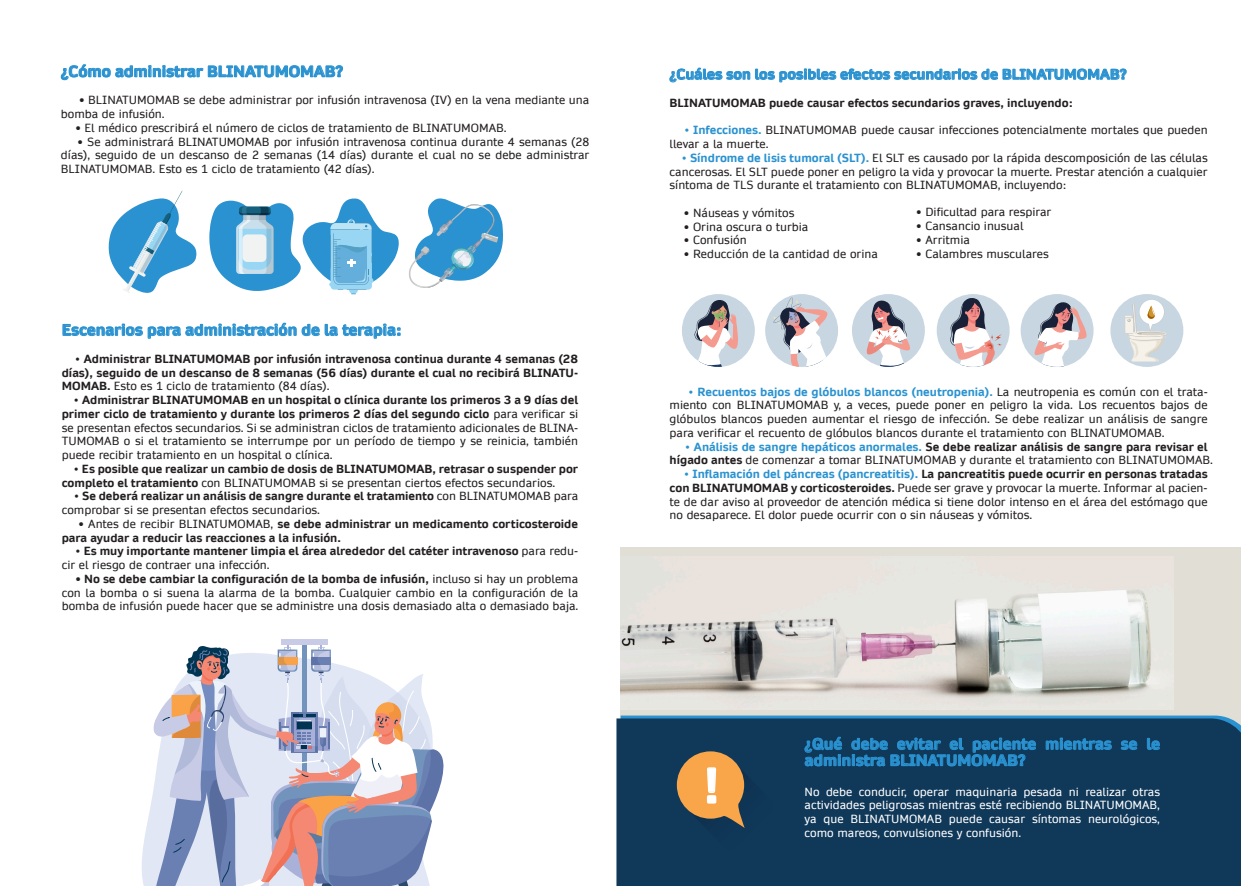
<style>
.page{position:relative;width:1241px;height:886px;background:#fff}
.page>*{position:absolute;margin:0;border:0;box-sizing:border-box;transform-origin:0 0}
.t1{font:700 47.5px "Daytona Pro";color:#fff}
.t2{font:700 15px/16.2px "Daytona Pro";color:#2a92d0}
.t3{font:700 13.75px "Daytona Pro";color:#2a92d0}
.t4{font:11.25px/13.8px "Daytona Pro";color:#231f20;text-align:justify}
.t5{font:700 11.25px/13.8px "Daytona Pro";color:#231f20}
.t6{font:11.25px/13.8px "Daytona Pro";color:#fff;text-align:justify}
.s1{font-weight:400}
.s2{font-weight:700}
.s3{font-weight:700;color:#2a92d0}
</style>
<div class="page">
<div style="left:620px;top:547px;width:620px;height:206px;background:#e1ded6"></div>
<div style="left:616px;top:718px;width:624px;height:168px;background:#103859"></div>
<svg style="left:676px;top:716px;width:96px;height:133px;background:#545957"></svg>
<svg style="left:108px;top:190px;width:88px;height:103px"></svg>
<svg style="left:209px;top:198px;width:190px;height:96px"></svg>
<svg style="left:409px;top:198px;width:94px;height:90px"></svg>
<svg style="left:61px;top:64px;width:282px;height:16px"></svg>
<svg style="left:63px;top:323px;width:233px;height:16px"></svg>
<svg style="left:302px;top:324px;width:17px;height:12px"></svg>
<svg style="left:325px;top:324px;width:75px;height:15px"></svg>
<svg style="left:669px;top:68px;width:457px;height:14px"></svg>
<svg style="left:1045px;top:738px;width:66px;height:12px"></svg>
<svg style="left:1120px;top:740px;width:16px;height:10px"></svg>
<svg style="left:1146px;top:738px;width:13px;height:12px"></svg>
<svg style="left:804px;top:737px;width:231px;height:29px;background:#17537d"></svg>
<svg style="left:142px;top:794px;width:11px;height:92px"></svg>
<div style="left:281px;top:640px;width:47px;height:5px;background:#c8cbe6"></div>
<svg style="left:153px;top:645px;width:291px;height:241px"></svg>
<svg style="left:765px;top:294px;width:73px;height:73px"></svg>
<svg style="left:1020px;top:294px;width:73px;height:73px"></svg>
<svg style="left:682px;top:294px;width:72px;height:73px"></svg>
<div style="left:1110px;top:294px;width:73px;height:73px;background:#c7d6e0;border-radius:50%"></div>
<svg style="left:852px;top:294px;width:72px;height:73px"></svg>
<svg style="left:936px;top:294px;width:73px;height:73px"></svg>
<svg style="left:1124px;top:299px;width:42px;height:62px"></svg>
<img style="left:620px;top:556px;width:553px;height:153px">
<h2 class="t2" style="left:61px;top:63px;width:283px">¿Cómo administrar BLINATUMOMAB?</h2>
<p class="t4" style="left:61px;top:93px;width:530px;text-indent:18px">• BLINATUMOMAB se debe administrar por infusión intravenosa (IV) en la vena mediante una bomba de infusión.</p>
<p class="t4" style="left:75px;top:121px;width:433px">• El médico prescribirá el número de ciclos de tratamiento de BLINATUMOMAB.</p>
<p class="t4" style="left:61px;top:134px;width:530px;text-indent:17px">• Se administrará BLINATUMOMAB por infusión intravenosa continua durante 4 semanas (28 días), seguido de un descanso de 2 semanas (14 días) durante el cual no se debe administrar BLINATUMOMAB. Esto es 1 ciclo de tratamiento (42 días).</p>
<h2 class="t2" style="left:62px;top:322px;width:341px">Escenarios para administración de la terapia:</h2>
<p class="t5" style="left:62px;top:352px;width:518px;text-align:justify;text-indent:13px">• Administrar BLINATUMOMAB por infusión intravenosa continua durante 4 semanas (28 días), seguido de un descanso de 8 semanas (56 días) durante el cual no recibirá BLINATU-MOMAB. <span class="s1">Esto es 1 ciclo de tratamiento (84 días).</span></p>
<p class="t4" style="left:62px;top:393px;width:518px;text-indent:12px"><span class="s2">• Administrar BLINATUMOMAB en un hospital o clínica durante los primeros 3 a 9 días del primer ciclo de tratamiento y durante los primeros 2 días del segundo ciclo</span> para verificar si se presentan efectos secundarios. Si se administran ciclos de tratamiento adicionales de BLINA-TUMOMAB o si el tratamiento se interrumpe por un período de tiempo y se reinicia, también puede recibir tratamiento en un hospital o clínica.</p>
<p class="t5" style="left:62px;top:462px;width:518px;text-indent:12px">• Es posible que realizar un cambio de dosis de BLINATUMOMAB, retrasar o suspender por completo el tratamiento <span class="s1">con BLINATUMOMAB si se presentan ciertos efectos secundarios.</span></p>
<p class="t4" style="left:62px;top:489px;width:518px;text-indent:12px"><span class="s2">• Se deberá realizar un análisis de sangre durante el tratamiento</span> con BLINATUMOMAB para comprobar si se presentan efectos secundarios.</p>
<p class="t5" style="left:62px;top:517px;width:518px;text-indent:17px"><span class="s1">• Antes de recibir BLINATUMOMAB,</span> se debe administrar un medicamento corticosteroide para ayudar a reducir las reacciones a la infusión.</p>
<p class="t5" style="left:62px;top:544px;width:518px;text-indent:13px">• Es muy importante mantener limpia el área alrededor del catéter intravenoso <span class="s1">para redu&shy;cir el riesgo de contraer una infección.</span></p>
<p class="t4" style="left:62px;top:572px;width:518px;text-indent:14px">• <span class="s2">No se debe cambiar la configuración de la bomba de infusión,</span> incluso si hay un problema con la bomba o si suena la alarma de la bomba. Cualquier cambio en la configuración de la bomba de infusión puede hacer que se administre una dosis demasiado alta o demasiado baja.</p>
<p class="t3" style="left:669px;top:65px;width:458px">¿Cuáles son los posibles efectos secundarios de BLINATUMOMAB?</p>
<p class="t5" style="left:669px;top:96px;width:405px">BLINATUMOMAB puede causar efectos secundarios graves, incluyendo:</p>
<p class="t4" style="left:669px;top:123px;width:539px;text-indent:14px"><span class="s3">• Infecciones.</span> BLINATUMOMAB puede causar infecciones potencialmente mortales que pueden llevar a la muerte.</p>
<p class="t4" style="left:669px;top:151px;width:539px;text-indent:12px"><span class="s3">• Síndrome de lisis tumoral (SLT).</span> El SLT es causado por la rápida descomposición de las células cancerosas. El SLT puede poner en peligro la vida y provocar la muerte. Prestar atención a cualquier síntoma de TLS durante el tratamiento con BLINATUMOMAB, incluyendo:</p>
<p class="t4" style="left:684px;top:206px;width:112px">• Náuseas y vómitos</p>
<p class="t4" style="left:684px;top:219px;width:126px">• Orina oscura o turbia</p>
<p class="t4" style="left:684px;top:233px;width:64px">• Confusión</p>
<p class="t4" style="left:684px;top:247px;width:195px">• Reducción de la cantidad de orina</p>
<p class="t4" style="left:916px;top:205px;width:136px">• Dificultad para respirar</p>
<p class="t4" style="left:916px;top:219px;width:109px">• Cansancio inusual</p>
<p class="t4" style="left:916px;top:233px;width:55px">• Arritmia</p>
<p class="t4" style="left:916px;top:246px;width:134px">• Calambres musculares</p>
<p class="t4" style="left:669px;top:384px;width:539px;text-indent:19px"><span class="s3">• Recuentos bajos de glóbulos blancos (neutropenia).</span> La neutropenia es común con el trata&shy;miento con BLINATUMOMAB y, a veces, puede poner en peligro la vida. Los recuentos bajos de glóbulos blancos pueden aumentar el riesgo de infección. Se debe realizar un análisis de sangre para verificar el recuento de glóbulos blancos durante el tratamiento con BLINATUMOMAB.</p>
<p class="t4" style="left:669px;top:439px;width:545px;text-indent:15px"><span class="s3">• Análisis de sangre hepáticos anormales.</span> <span class="s2">Se debe realizar análisis de sangre para revisar el hígado antes</span> de comenzar a tomar BLINATUMOMAB y durante el tratamiento con BLINATUMOMAB.</p>
<p class="t4" style="left:669px;top:467px;width:539px;text-indent:14px"><span class="s3">• Inflamación del páncreas (pancreatitis).</span> <span class="s2">La pancreatitis puede ocurrir en personas tratadas con BLINATUMOMAB y corticosteroides.</span> Puede ser grave y provocar la muerte. Informar al pacien&shy;te de dar aviso al proveedor de atención médica si tiene dolor intenso en el área del estómago que no desaparece. El dolor puede ocurrir con o sin náuseas y vómitos.</p>
<h1 class="t1" style="left:703px;top:754px;width:18px">!</h1>
<h2 class="t2" style="left:804px;top:736px;width:357px">¿Qué debe evitar el paciente mientras se le administra BLINATUMOMAB?</h2>
<p class="t6" style="left:804px;top:784px;width:357px">No debe conducir, operar maquinaria pesada ni realizar otras actividades peligrosas mientras esté recibiendo BLINATUMOMAB, ya que BLINATUMOMAB puede causar síntomas neurológicos, como mareos, convulsiones y confusión.</p>
</div>
